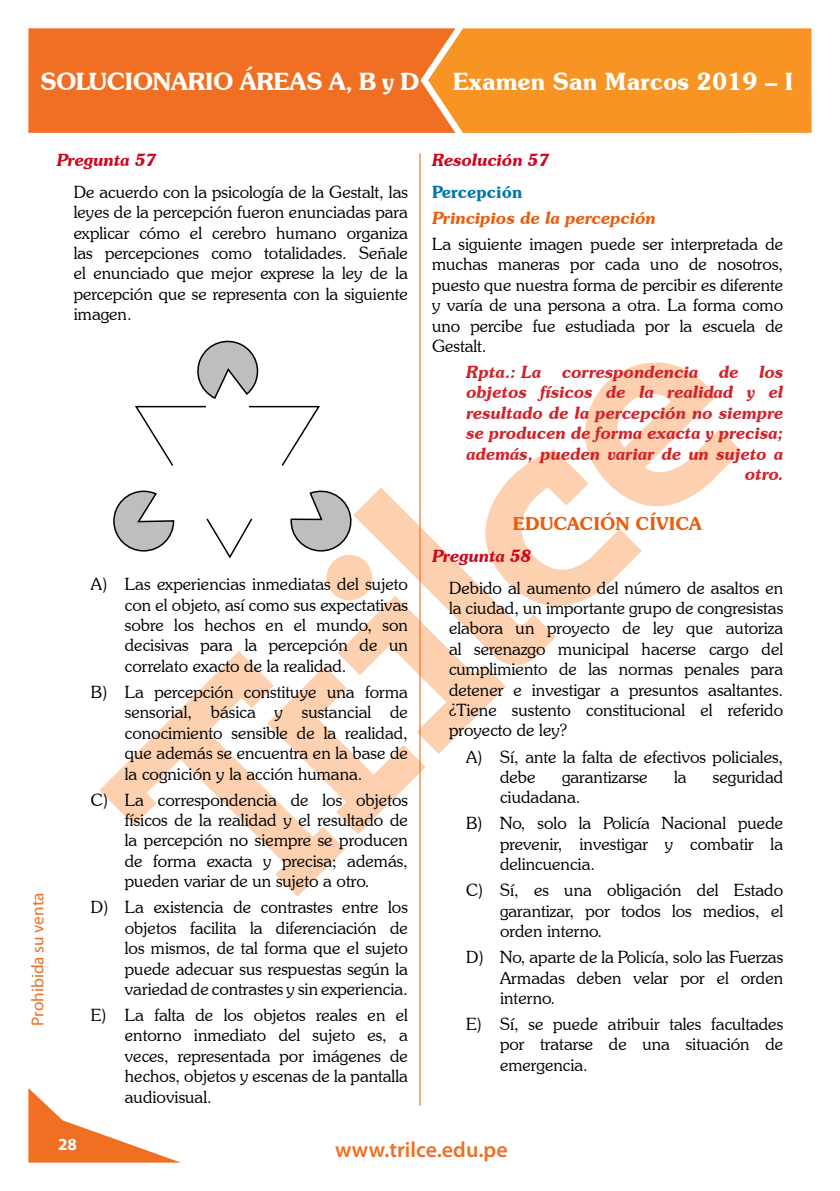
<style>
.page{position:relative;width:840px;height:1191px;background:#fff}
.page>*{position:absolute;margin:0;border:0;box-sizing:border-box;transform-origin:0 0}
.t1{font:600 24px "Souvenir IT Cby BT";letter-spacing:-.015em;color:#fff}
.t2{font:600 22px "Myriad Pro";color:#f06f22}
.t3{font:600 18px "Souvenir IT Cby BT";color:#e95d0f}
.t4{font:17.2px "Myriad Pro";color:#f06f22}
.t5{font:300 17px/20.4px "Souvenir IT Cby BT";color:#000;text-align:justify}
.t6{font:italic 600 17px/20.4px "Souvenir IT Cby BT";color:#d2232a;text-align:right}
.t7{font:italic 600 17px "Souvenir IT Cby BT";color:#cd071e}
.t8{font:italic 600 17px "Souvenir IT Cby BT";color:#e95d0f}
.t9{font:600 17px "Souvenir IT Cby BT";color:#0077ad}
.t10{font:700 17px "Myriad Pro";color:#fff}
</style>
<div class="page">
<svg style="left:99px;top:778px;width:246px;height:118px"></svg>
<div style="left:28px;top:28px;width:400px;height:105px;background:#f06f22"></div>
<div style="left:428px;top:28px;width:383px;height:105px;background:#f79423"></div>
<hr style="left:419px;top:154px;width:1px;height:951px;background:#e95d0f">
<svg style="left:28px;top:1088px;width:151px;height:74px"></svg>
<svg style="left:112px;top:335px;width:629px;height:499px"></svg>
<h1 class="t1" style="left:40px;top:66px;width:380px">SOLUCIONARIO ÁREAS A, B y D</h1>
<h1 class="t1" style="left:452px;top:66px;width:342px">Examen San Marcos 2019 – I</h1>
<p class="t7" style="left:57px;top:149px;width:101px">Pregunta 57</p>
<p class="t5" style="left:74px;top:181px;width:335px">De acuerdo con la psicología de la Gestalt, las leyes de la percepción fueron enunciadas para explicar cómo el cerebro humano organiza las percepciones como totalidades. Señale el enunciado que mejor exprese la ley de la percepción que se representa con la siguiente imagen.</p>
<p class="t4" style="left:27px;top:1025px;width:135px;rotate:-90deg">Prohibida su venta</p>
<p class="t5" style="left:125px;top:574px;width:284px;text-indent:-34px">A) Las experiencias inmediatas del sujeto con el objeto, así como sus expectativas sobre los hechos en el mundo, son decisivas para la percepción de un correlato exacto de la realidad.</p>
<p class="t5" style="left:125px;top:681px;width:284px;text-indent:-34px">B) La percepción constituye una forma sensorial, básica y sustancial de conocimiento sensible de la realidad, que además se encuentra en la base de la cognición y la acción humana.</p>
<p class="t5" style="left:125px;top:789px;width:284px;text-indent:-34px">C) La correspondencia de los objetos físicos de la realidad y el resultado de la percepción no siempre se producen de forma exacta y precisa; además, pueden variar de un sujeto a otro.</p>
<p class="t5" style="left:125px;top:897px;width:284px;text-indent:-34px">D) La existencia de contrastes entre los objetos facilita la diferenciación de los mismos, de tal forma que el sujeto puede adecuar sus respuestas según la variedad de contrastes y sin experiencia.</p>
<p class="t5" style="left:125px;top:1004px;width:284px;text-indent:-34px">E) La falta de los objetos reales en el entorno inmediato del sujeto es, a veces, representada por imágenes de hechos, objetos y escenas de la pantalla audiovisual.</p>
<p class="t7" style="left:432px;top:149px;width:119px">Resolución 57</p>
<p class="t9" style="left:432px;top:181px;width:92px">Percepción</p>
<p class="t8" style="left:432px;top:207px;width:225px">Principios de la percepción</p>
<p class="t5" style="left:432px;top:233px;width:352px">La siguiente imagen puede ser interpretada de muchas maneras por cada uno de nosotros, puesto que nuestra forma de percibir es diferente y varía de una persona a otra. La forma como uno percibe fue estudiada por la escuela de Gestalt.</p>
<p class="t6" style="left:466px;top:361px;width:318px">Rpta.: La correspondencia de los objetos físicos de la realidad y el resultado de la percepción no siempre se producen de forma exacta y precisa; además, pueden variar de un sujeto a otro.</p>
<p class="t3" style="left:512px;top:512px;width:191px">Educación Cívica</p>
<p class="t7" style="left:432px;top:545px;width:101px">Pregunta 58</p>
<p class="t5" style="left:449px;top:577px;width:335px">Debido al aumento del número de asaltos en la ciudad, un importante grupo de congresistas elabora un proyecto de ley que autoriza al serenazgo municipal hacerse cargo del cumplimiento de las normas penales para detener e investigar a presuntos asaltantes. ¿Tiene sustento constitucional el referido proyecto de ley?</p>
<p class="t5" style="left:500px;top:746px;width:284px;text-indent:-34px">A) Sí, ante la falta de efectivos policiales, debe</p>
<p class="t5" style="left:561px;top:766px;width:87px">garantizarse</p>
<p class="t5" style="left:673px;top:766px;width:14px">la</p>
<p class="t5" style="left:712px;top:766px;width:72px">seguridad</p>
<p class="t5" style="left:466px;top:784px;width:318px;line-height:26px;text-indent:34px">ciudadana.<br>B) No, solo la Policía Nacional puede</p>
<p class="t5" style="left:500px;top:833px;width:284px">prevenir, investigar y combatir la delincuencia.</p>
<p class="t5" style="left:500px;top:880px;width:284px;text-indent:-34px">C) Sí, es una obligación del Estado garantizar, por todos los medios, el orden interno.</p>
<p class="t5" style="left:500px;top:946px;width:284px;text-indent:-34px">D) No, aparte de la Policía, solo las Fuerzas Armadas deben velar por el orden interno.</p>
<p class="t5" style="left:500px;top:1013px;width:284px;text-indent:-34px">E) Sí, se puede atribuir tales facultades por tratarse de una situación de emergencia.</p>
<p class="t10" style="left:58px;top:1133px;width:20px">28</p>
<p class="t2" style="left:335px;top:1135px;width:174px">www.trilce.edu.pe</p>
</div>
